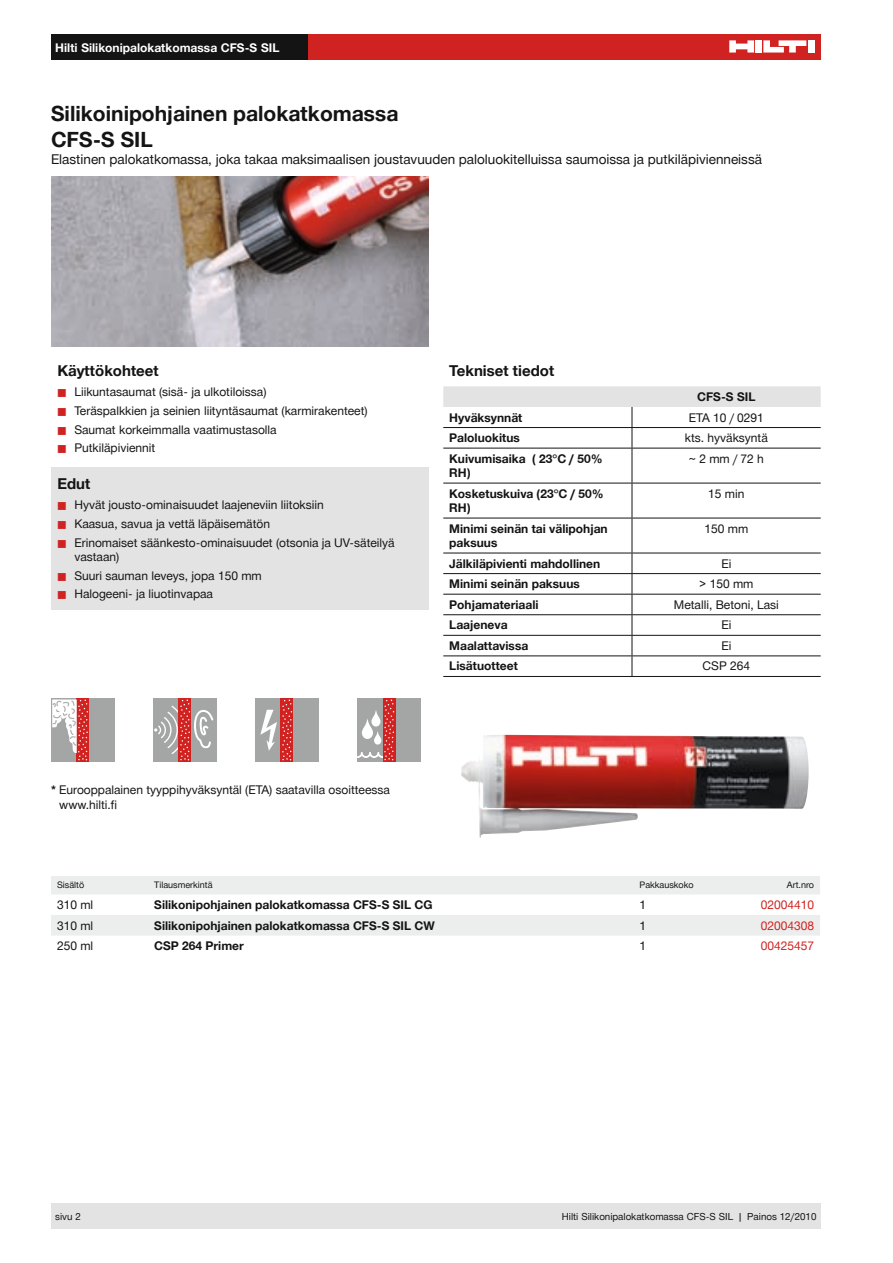
<style>
.page{position:relative;width:893px;height:1263px;background:#fff}
.page>*{position:absolute;margin:0;border:0;box-sizing:border-box;transform-origin:0 0}
.t1{font:700 21px/25.2px "Hilti";color:#131413}
.t2{font:700 15px "Hilti";color:#131413}
.t3{font:13.5px "Hilti";color:#131413}
.t4{font:12px/18.6px "Hilti";color:#131413}
.t5{font:700 12px/14.4px "Hilti";color:#131413}
.t6{font:700 12px "Hilti";color:#fff}
.t7{font:12px "Hilti";color:#d02220}
.t8{font:9.75px "Hilti";color:#131413}
.t9{font:9px "Hilti";color:#131413}
.s1{color:#d02220}
.s2{font-weight:700}
</style>
<div class="page">
<div style="left:307px;top:34px;width:514px;height:26px;background:#d02220"></div>
<div style="left:755px;top:40px;width:7px;height:13px;background:#fff"></div>
<div style="left:808px;top:40px;width:6px;height:13px;background:#fff"></div>
<svg style="left:729px;top:40px;width:25px;height:13px"></svg>
<svg style="left:763px;top:40px;width:43px;height:13px"></svg>
<div style="left:51px;top:34px;width:256px;height:26px;background:#131413"></div>
<div style="left:51px;top:1203px;width:770px;height:26px;background:#e3e3e3"></div>
<div style="left:153px;top:698px;width:64px;height:64px;background:#a4a5a5"></div>
<svg style="left:179px;top:698px;width:12px;height:64px"></svg>
<svg style="left:154px;top:699px;width:60px;height:61px"></svg>
<div style="left:255px;top:698px;width:64px;height:64px;background:#a4a5a5"></div>
<svg style="left:281px;top:698px;width:12px;height:64px"></svg>
<svg style="left:260px;top:699px;width:32px;height:61px"></svg>
<div style="left:357px;top:698px;width:64px;height:64px;background:#a4a5a5"></div>
<svg style="left:383px;top:698px;width:12px;height:64px"></svg>
<svg style="left:357px;top:699px;width:37px;height:61px"></svg>
<div style="left:51px;top:698px;width:64px;height:64px;background:#a4a5a5"></div>
<svg style="left:77px;top:698px;width:12px;height:64px"></svg>
<svg style="left:52px;top:699px;width:36px;height:61px"></svg>
<img style="left:461px;top:735px;width:348px;height:103px">
<svg style="left:443px;top:386px;width:378px;height:62px"></svg>
<hr style="left:443px;top:448px;width:189px;height:1px;background:#131413">
<hr style="left:632px;top:448px;width:189px;height:1px;background:#131413">
<hr style="left:632px;top:448px;width:1px;height:35px;background:#131413">
<hr style="left:443px;top:483px;width:189px;height:1px;background:#131413">
<hr style="left:632px;top:483px;width:189px;height:1px;background:#131413">
<hr style="left:632px;top:483px;width:1px;height:35px;background:#131413">
<hr style="left:443px;top:518px;width:189px;height:1px;background:#131413">
<hr style="left:632px;top:518px;width:189px;height:1px;background:#131413">
<hr style="left:632px;top:518px;width:1px;height:35px;background:#131413">
<hr style="left:443px;top:553px;width:189px;height:1px;background:#131413">
<hr style="left:632px;top:553px;width:189px;height:1px;background:#131413">
<hr style="left:443px;top:573px;width:189px;height:1px;background:#131413">
<hr style="left:632px;top:573px;width:189px;height:1px;background:#131413">
<hr style="left:443px;top:594px;width:189px;height:1px;background:#131413">
<hr style="left:632px;top:594px;width:189px;height:1px;background:#131413">
<hr style="left:443px;top:614px;width:189px;height:1px;background:#131413">
<hr style="left:632px;top:614px;width:189px;height:1px;background:#131413">
<hr style="left:443px;top:635px;width:189px;height:1px;background:#131413">
<hr style="left:632px;top:635px;width:189px;height:1px;background:#131413">
<hr style="left:443px;top:655px;width:189px;height:1px;background:#131413">
<hr style="left:443px;top:676px;width:189px;height:1px;background:#131413">
<hr style="left:632px;top:655px;width:189px;height:1px;background:#131413">
<svg style="left:632px;top:553px;width:1px;height:123px"></svg>
<hr style="left:632px;top:676px;width:189px;height:1px;background:#131413">
<div style="left:51px;top:467px;width:377px;height:143px;background:#e3e3e3"></div>
<img style="left:51px;top:176px;width:377px;height:170px">
<svg style="left:51px;top:876px;width:769px;height:59px;fill:#eceded"></svg>
<p class="t6" style="left:55px;top:41px;width:226px">Hilti Silikonipalokatkomassa CFS-S SIL</p>
<h1 class="t1" style="left:51px;top:101px;width:349px">Silikoinipohjainen palokatkomassa<br>CFS-S SIL</h1>
<p class="t3" style="left:51px;top:151px;width:712px">Elastinen palokatkomassa, joka takaa maksimaalisen joustavuuden paloluokitelluissa saumoissa ja putkiläpivienneissä</p>
<p class="t2" style="left:57px;top:362px;width:103px">Käyttökohteet</p>
<p class="t4" style="left:57px;top:383px;width:312px"><span class="s1">◼</span> Liikuntasaumat (sisä- ja ulkotiloissa)<br><span class="s1">◼</span> Teräspalkkien ja seinien liityntäsaumat (karmirakenteet) <span class="s1">◼</span> Saumat korkeimmalla vaatimustasolla<br><span class="s1">◼</span> Putkiläpiviennit</p>
<p class="t2" style="left:57px;top:475px;width:35px">Edut</p>
<p class="t4" style="left:57px;top:496px;width:339px"><span class="s1">◼</span> Hyvät jousto-ominaisuudet laajeneviin liitoksiin<br><span class="s1">◼</span> Kaasua, savua ja vettä läpäisemätön<br><span class="s1">◼</span> Erinomaiset säänkesto-ominaisuudet (otsonia ja UV-säteilyä</p>
<p class="t4" style="left:57px;top:548px;width:206px;text-indent:17px">vastaan)<br><span class="s1">◼</span> Suuri sauman leveys, jopa 150 mm <span class="s1">◼</span> Halogeeni- ja liuotinvapaa</p>
<p class="t4" style="left:59px;top:783px;width:332px;line-height:14.4px;text-indent:-8px"><span class="s2">*</span> Eurooppalainen tyyppihyväksyntäl (ETA) saatavilla osoitteessa www.hilti.fi</p>
<p class="t2" style="left:449px;top:362px;width:106px">Tekniset tiedot</p>
<p class="t5" style="left:697px;top:390px;width:60px">CFS-S SIL</p>
<p class="t5" style="left:449px;top:410px;width:75px">Hyväksynnät</p>
<p class="t4" style="left:689px;top:408px;width:76px">ETA 10 / 0291</p>
<p class="t5" style="left:449px;top:431px;width:72px">Paloluokitus</p>
<p class="t4" style="left:685px;top:429px;width:84px">kts. hyväksyntä</p>
<p class="t5" style="left:449px;top:451px;width:155px">Kuivumisaika ( 23°C / 50%<br>RH)</p>
<p class="t4" style="left:689px;top:449px;width:77px">~ 2 mm / 72 h</p>
<p class="t5" style="left:449px;top:486px;width:156px">Kosketuskuiva (23°C / 50%<br>RH)</p>
<p class="t4" style="left:708px;top:484px;width:38px">15 min</p>
<p class="t5" style="left:449px;top:521px;width:160px">Minimi seinän tai välipohjan paksuus</p>
<p class="t4" style="left:704px;top:519px;width:45px">150 mm</p>
<p class="t5" style="left:449px;top:556px;width:152px">Jälkiläpivienti mahdollinen</p>
<p class="t4" style="left:721px;top:554px;width:11px">Ei</p>
<p class="t5" style="left:449px;top:577px;width:132px">Minimi seinän paksuus</p>
<p class="t4" style="left:699px;top:575px;width:56px">&gt; 150 mm</p>
<p class="t5" style="left:449px;top:597px;width:91px">Pohjamateriaali</p>
<p class="t4" style="left:674px;top:595px;width:106px">Metalli, Betoni, Lasi</p>
<p class="t5" style="left:449px;top:618px;width:60px">Laajeneva</p>
<p class="t4" style="left:721px;top:616px;width:11px">Ei</p>
<p class="t5" style="left:449px;top:638px;width:81px">Maalattavissa</p>
<p class="t4" style="left:721px;top:636px;width:11px">Ei</p>
<p class="t5" style="left:449px;top:659px;width:70px">Lisätuotteet</p>
<p class="t4" style="left:703px;top:657px;width:49px">CSP 264</p>
<p class="t9" style="left:57px;top:880px;width:29px">Sisältö</p>
<p class="t9" style="left:154px;top:880px;width:60px">Tilausmerkintä</p>
<p class="t9" style="left:640px;top:880px;width:56px">Pakkauskoko</p>
<p class="t9" style="left:787px;top:880px;width:29px">Art.nro</p>
<p class="t4" style="left:57px;top:895px;width:38px">310 ml</p>
<p class="t5" style="left:154px;top:898px;width:280px">Silikonipohjainen palokatkomassa CFS-S SIL CG</p>
<p class="t4" style="left:640px;top:895px;width:8px">1</p>
<p class="t7" style="left:761px;top:898px;width:55px">02004410</p>
<p class="t4" style="left:57px;top:916px;width:38px">310 ml</p>
<p class="t5" style="left:154px;top:918px;width:282px">Silikonipohjainen palokatkomassa CFS-S SIL CW</p>
<p class="t4" style="left:640px;top:916px;width:8px">1</p>
<p class="t7" style="left:761px;top:918px;width:55px">02004308</p>
<p class="t4" style="left:57px;top:937px;width:38px">250 ml</p>
<p class="t5" style="left:154px;top:939px;width:91px">CSP 264 Primer</p>
<p class="t4" style="left:640px;top:937px;width:8px">1</p>
<p class="t7" style="left:761px;top:939px;width:55px">00425457</p>
<p class="t8" style="left:55px;top:1211px;width:27px">sivu 2</p>
<p class="t8" style="left:562px;top:1211px;width:256px">Hilti Silikonipalokatkomassa CFS-S SIL | Painos 12/2010</p>
</div>
